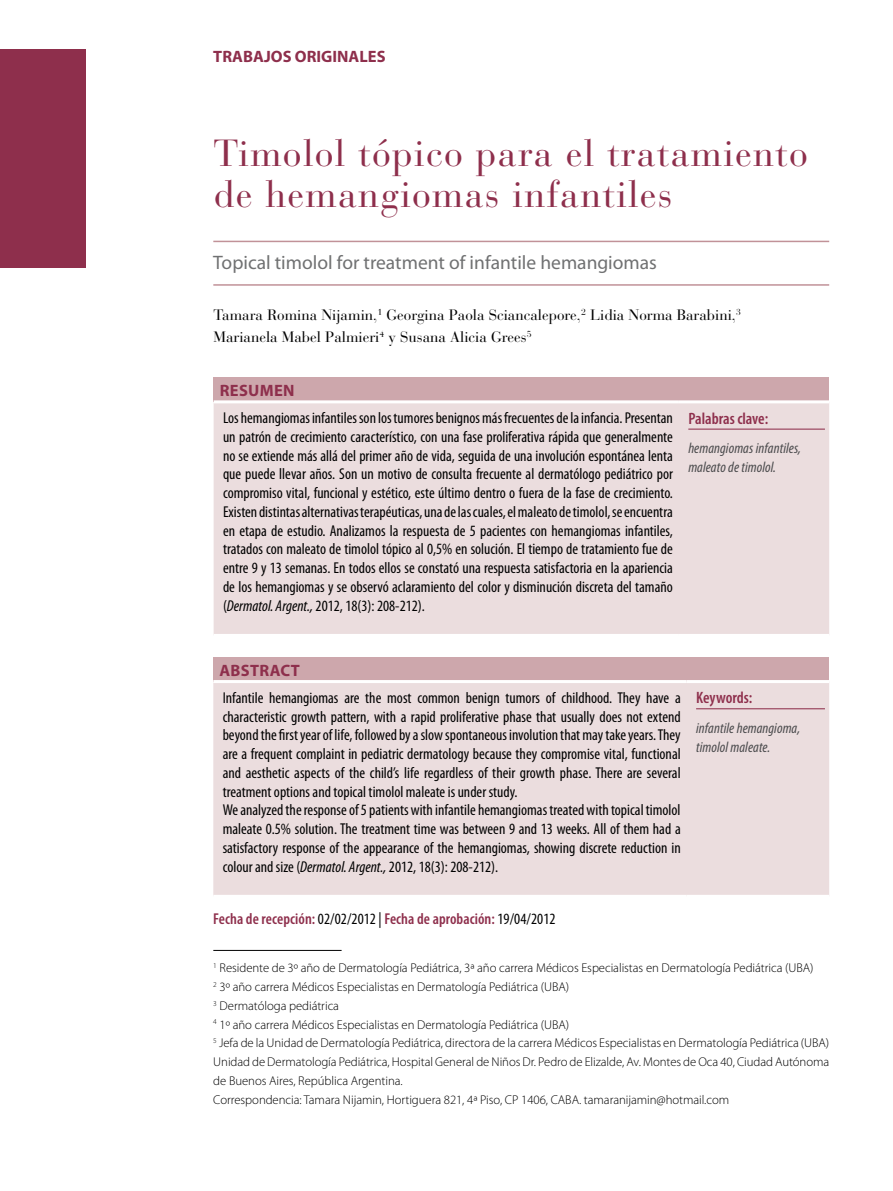
<style>
.page{position:relative;width:893px;height:1191px;background:#fff}
.page>*{position:absolute;margin:0;border:0;box-sizing:border-box;transform-origin:0 0}
.t1{font:37.5px/40.5px "Bauer Bodoni";letter-spacing:.035em;color:#8e2f4c}
.t2{font:19.5px "Myriad Pro";color:#707172}
.t3{font:700 16.5px "Myriad Pro";color:#8e2f4c}
.t4{font:600 condensed 16.5px "Myriad Pro";color:#8e2f4c}
.t5{font:700 16.5px "Myriad Pro";letter-spacing:.02em;color:#8e2f4c}
.t6{font:condensed 15.75px/18.8px "Myriad Pro";color:#000;text-align:justify}
.t7{font:600 condensed 15.75px "Myriad Pro";letter-spacing:.005em;color:#8e2f4c}
.t8{font:15px/22.5px "Bauer Bodoni";color:#000}
.t9{font:italic condensed 15px/19.5px "Myriad Pro";letter-spacing:.005em;color:#4b4b4d}
.t10{font:300 12.75px/18.8px "Myriad Pro";letter-spacing:-.005em;color:#000}
.s1{font-style:italic}
.s2{font-weight:400;color:#000}
</style>
<div class="page">
<div style="left:214px;top:377px;width:615px;height:25px;background:#cda7ac"></div>
<div style="left:214px;top:403px;width:615px;height:231px;background:#ebddde"></div>
<hr style="left:214px;top:400px;width:465px;height:3px;background:#fff">
<hr style="left:679px;top:400px;width:150px;height:3px;background:#fff">
<hr style="left:688px;top:428px;width:137px;height:1px;background:#8e2f4c">
<div style="left:213px;top:657px;width:616px;height:24px;background:#cda7ac"></div>
<div style="left:213px;top:683px;width:616px;height:211px;background:#ebddde"></div>
<hr style="left:213px;top:680px;width:474px;height:3px;background:#fff">
<hr style="left:687px;top:680px;width:142px;height:3px;background:#fff">
<hr style="left:696px;top:708px;width:129px;height:1px;background:#8e2f4c">
<hr style="left:213px;top:950px;width:129px;height:1px;background:#000">
<div style="left:0;top:50px;width:85px;height:218px;background:#8e2f4c"></div>
<hr style="left:213px;top:241px;width:616px;height:1px;background:#c19298">
<hr style="left:213px;top:284px;width:616px;height:2px;background:#c19298">
<p class="t3" style="left:213px;top:46px;width:174px">TRABAJOS ORIGINALES</p>
<h1 class="t1" style="left:214px;top:133px;width:596px">Timolol tópico para el tratamiento de hemangiomas infantiles</h1>
<p class="t2" style="left:213px;top:251px;width:445px">Topical timolol for treatment of infantile hemangiomas</p>
<p class="t8" style="left:214px;top:304px;width:529px">Tamara Romina Nijamin,<sup>1</sup> Georgina Paola Sciancalepore,<sup>2</sup> Lidia Norma Barabini,<sup>3<br></sup>Marianela Mabel Palmieri<sup>4</sup> y Susana Alicia Grees<sup>5</sup></p>
<p class="t5" style="left:220px;top:379px;width:76px">RESUMEN</p>
<p class="t6" style="left:223px;top:408px;width:451px">Los hemangiomas infantiles son los tumores benignos más frecuentes de la infancia. Presentan un patrón de crecimiento característico, con una fase proliferativa rápida que generalmente no se extiende más allá del primer año de vida, seguida de una involución espontánea lenta que puede llevar años. Son un motivo de consulta frecuente al dermatólogo pediátrico por compromiso vital, funcional y estético, este último dentro o fuera de la fase de crecimiento.<br>Existen distintas alternativas terapéuticas, una de las cuales, el maleato de timolol, se encuentra en etapa de estudio. Analizamos la respuesta de 5 pacientes con hemangiomas infantiles, tratados con maleato de timolol tópico al 0,5% en solución. El tiempo de tratamiento fue de entre 9 y 13 semanas. En todos ellos se constató una respuesta satisfactoria en la apariencia de los hemangiomas y se observó aclaramiento del color y disminución discreta del tamaño (<span class="s1">Dermatol. Argent.,</span> 2012, 18(3): 208-212).</p>
<p class="t4" style="left:688px;top:408px;width:81px">Palabras clave:</p>
<p class="t9" style="left:688px;top:438px;width:114px">hemangiomas infantiles, maleato de timolol.</p>
<p class="t3" style="left:219px;top:659px;width:12px">ABSTRA</p>
<p class="t3" style="left:281px;top:659px;width:20px">CT</p>
<p class="t6" style="left:223px;top:688px;width:460px;text-align:left">Infantile hemangiomas are the most common benign tumors of childhood. They have a characteristic growth pattern, with a rapid proliferative phase that usually does not extend beyond the first year of life, followed by a slow spontaneous involution that may take years. They are a frequent complaint in pediatric dermatology because they compromise vital, functional and aesthetic aspects of the child’s life regardless of their growth phase. There are several treatment options and topical timolol maleate is under study.<br>We analyzed the response of 5 patients with infantile hemangiomas treated with topical timolol maleate 0.5% solution. The treatment time was between 9 and 13 weeks. All of them had a satisfactory response of the appearance of the hemangiomas, showing discrete reduction in colour and size (<span class="s1">Dermatol. Argent.,</span> 2012, 18(3): 208-212).</p>
<p class="t4" style="left:696px;top:687px;width:58px">Keywords:</p>
<p class="t9" style="left:696px;top:717px;width:106px">infantile hemangioma, timolol maleate.</p>
<p class="t7" style="left:213px;top:909px;width:344px">Fecha de recepción: <span class="s2">02/02/2012 |</span> Fecha de aprobación: <span class="s2">19/04/2012</span></p>
<p class="t10" style="left:213px;top:958px;width:617px"><sup>1</sup> Residente de 3º año de Dermatología Pediátrica, 3ª año carrera Médicos Especialistas en Dermatología Pediátrica (UBA)<br><sup>2</sup> 3º año carrera Médicos Especialistas en Dermatología Pediátrica (UBA)<br><sup>3</sup> Dermatóloga pediátrica<br><sup>4</sup> 1º año carrera Médicos Especialistas en Dermatología Pediátrica (UBA)<br><sup>5</sup> Jefa de la Unidad de Dermatología Pediátrica, directora de la carrera Médicos Especialistas en Dermatología Pediátrica (UBA)<br>Unidad de Dermatología Pediátrica, Hospital General de Niños Dr. Pedro de Elizalde, Av. Montes de Oca 40, Ciudad Autónoma de Buenos Aires, República Argentina.<br>Correspondencia: Tamara Nijamin, Hortiguera 821, 4ª Piso, CP 1406, CABA. tamaranijamin@hotmail.com</p>
</div>
